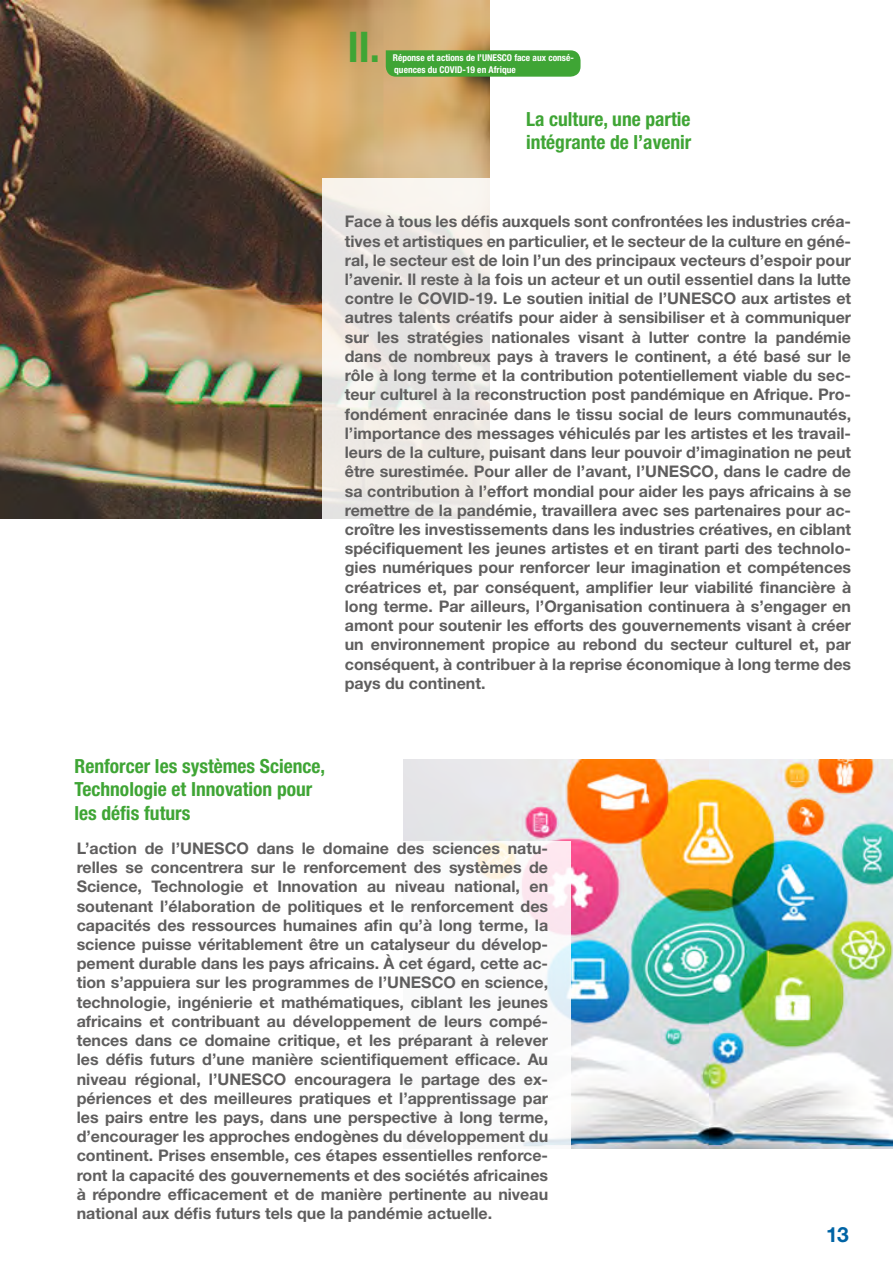
<style>
.page{position:relative;width:893px;height:1263px;background:#fff}
.page>*{position:absolute;margin:0;border:0;box-sizing:border-box;transform-origin:0 0}
.t1{font:700 condensed 42.3px "Helvetica Neue LT Std";color:#3fa535}
.t2{font:700 21px "Helvetica Neue LT Std";color:#0064a5}
.t3{font:700 condensed 19.5px/23.4px "Helvetica Neue LT Std";color:#3fa535}
.t4{font:700 16.05px/19.2px "Helvetica Neue LT Std";color:#5f5e5e;text-align:justify}
.t5{font:700 condensed 9.45px/11.2px "Helvetica Neue LT Std";color:#fff}
</style>
<div class="page">
<img style="left:0;top:0;width:489px;height:519px">
<svg style="left:322px;top:179px;width:168px;height:340px;background:#ebe8e5"></svg>
<img style="left:404px;top:759px;width:489px;height:389px">
<div style="left:54px;top:841px;width:517px;height:379px;background:#fff"></div>
<svg style="left:386px;top:50px;width:194px;height:27px;background:#44a639"></svg>
<h1 class="t1" style="left:348px;top:21px;width:33px">II.</h1>
<p class="t5" style="left:393px;top:52px;width:183px">Réponse et actions de l’UNESCO face aux consé&shy;quences du COVID-19 en Afrique</p>
<p class="t3" style="left:526px;top:107px;width:167px">La culture, une partie intégrante de l’avenir</p>
<p class="t4" style="left:345px;top:212px;width:508px">Face à tous les défis auxquels sont confrontées les industries créa&shy;tives et artistiques en particulier, et le secteur de la culture en géné&shy;ral, le secteur est de loin l’un des principaux vecteurs d’espoir pour l’avenir. Il reste à la fois un acteur et un outil essentiel dans la lutte contre le COVID-19. Le soutien initial de l’UNESCO aux artistes et autres talents créatifs pour aider à sensibiliser et à communiquer sur les stratégies nationales visant à lutter contre la pandémie dans de nombreux pays à travers le continent, a été basé sur le rôle à long terme et la contribution potentiellement viable du sec&shy;teur culturel à la reconstruction post pandémique en Afrique. Pro&shy;fondément enracinée dans le tissu social de leurs communautés, l’importance des messages véhiculés par les artistes et les travail&shy;leurs de la culture, puisant dans leur pouvoir d’imagination ne peut être surestimée. Pour aller de l’avant, l’UNESCO, dans le cadre de sa contribution à l’effort mondial pour aider les pays africains à se remettre de la pandémie, travaillera avec ses partenaires pour ac&shy;croître les investissements dans les industries créatives, en ciblant spécifiquement les jeunes artistes et en tirant parti des technolo&shy;gies numériques pour renforcer leur imagination et compétences créatrices et, par conséquent, amplifier leur viabilité financière à long terme. Par ailleurs, l’Organisation continuera à s’engager en amont pour soutenir les efforts des gouvernements visant à créer un environnement propice au rebond du secteur culturel et, par conséquent, à contribuer à la reprise économique à long terme des pays du continent.</p>
<p class="t3" style="left:74px;top:754px;width:252px">Renforcer les systèmes Science,<br>Technologie et Innovation pour les défis futurs</p>
<p class="t4" style="left:77px;top:838px;width:473px">L’action de l’UNESCO dans le domaine des sciences natu&shy;relles se concentrera sur le renforcement des systèmes de Science, Technologie et Innovation au niveau national, en soutenant l’élaboration de politiques et le renforcement des capacités des ressources humaines afin qu’à long terme, la science puisse véritablement être un catalyseur du dévelop&shy;pement durable dans les pays africains. À cet égard, cette ac&shy;tion s’appuiera sur les programmes de l’UNESCO en science, technologie, ingénierie et mathématiques, ciblant les jeunes africains et contribuant au développement de leurs compé&shy;tences dans ce domaine critique, et les préparant à relever les défis futurs d’une manière scientifiquement efficace. Au niveau régional, l’UNESCO encouragera le partage des ex&shy;périences et des meilleures pratiques et l’apprentissage par les pairs entre les pays, dans une perspective à long terme, d’encourager les approches endogènes du développement du continent. Prises ensemble, ces étapes essentielles renforce&shy;ront la capacité des gouvernements et des sociétés africaines à répondre efficacement et de manière pertinente au niveau national aux défis futurs tels que la pandémie actuelle.</p>
<h2 class="t2" style="left:826px;top:1222px;width:24px">13</h2>
</div>
